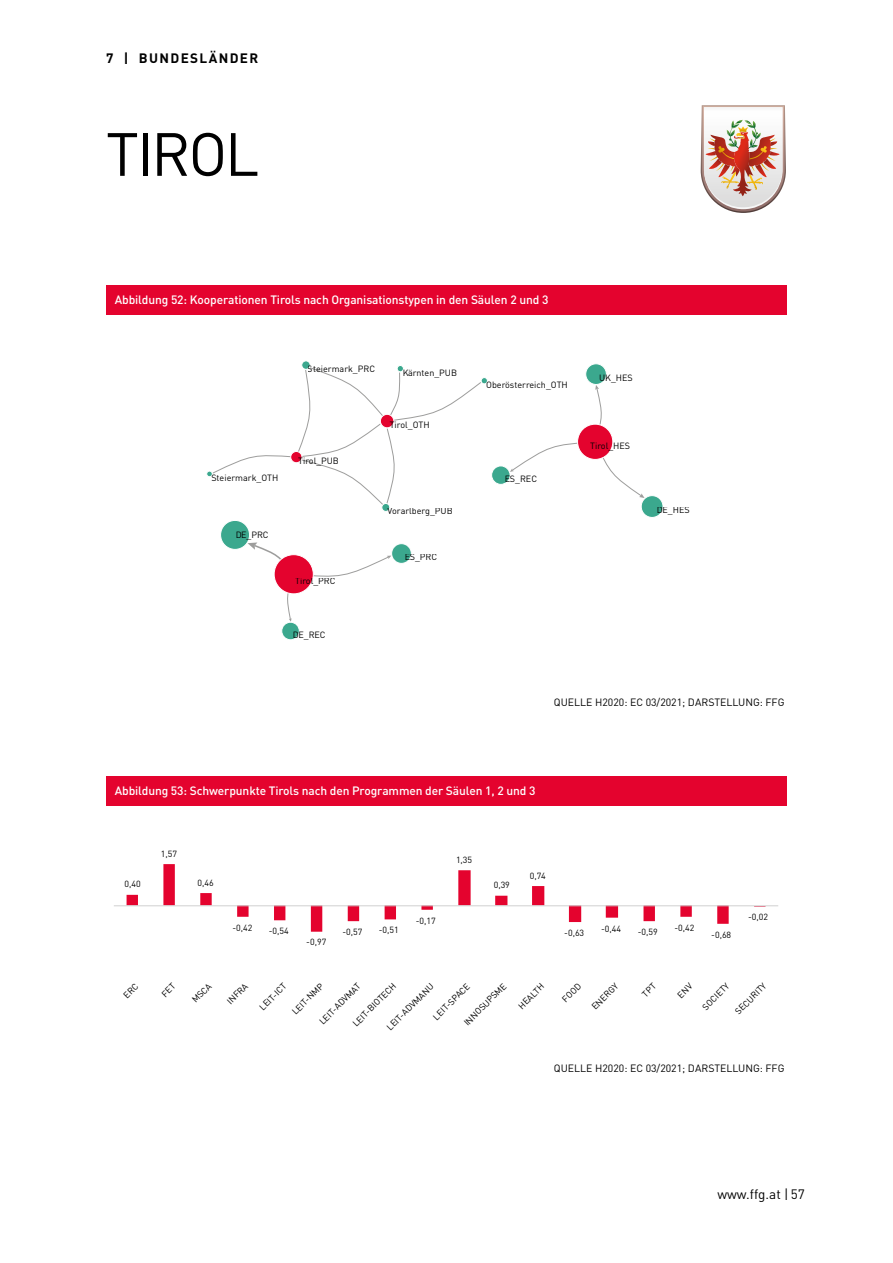
<style>
.page{position:relative;width:893px;height:1263px;background:#fff}
.page>*{position:absolute;margin:0;border:0;box-sizing:border-box;transform-origin:0 0}
.t1{font:60px "FFDIN Pro";letter-spacing:-.04em;color:#000}
.t2{font:700 13.5px "FFDIN Pro";letter-spacing:.1em;color:#000}
.t3{font:13.5px "FFDIN Pro";color:#000}
.Diagrammkopfzeile{font:500 12px "FFDIN Pro";letter-spacing:-.01em;color:#fff}
.Kasten_Quellenangebe{font:10.5px "FFDIN Pro";color:#000}
.t4{font:9px "FFDIN Pro";color:#000}
.t5{font:8.85px "FFDIN Pro";color:#000}
</style>
<div class="page">
<img style="left:701px;top:105px;width:85px;height:108px">
<div style="left:106px;top:285px;width:681px;height:29px;background:#e4032e"></div>
<svg style="left:510px;top:385px;width:135px;height:113px"></svg>
<svg style="left:248px;top:542px;width:143px;height:80px"></svg>
<div style="left:397px;top:365px;width:6px;height:7px;background:#3ba88e;border-radius:50%"></div>
<div style="left:397px;top:365px;width:7px;height:7px;border:1px solid #fff;border-radius:50%"></div>
<svg style="left:207px;top:368px;width:280px;height:137px"></svg>
<div style="left:302px;top:361px;width:8px;height:8px;background:#3ba88e;border-radius:50%"></div>
<div style="left:302px;top:361px;width:8px;height:8px;border:1px solid #fff;border-radius:50%"></div>
<div style="left:578px;top:424px;width:35px;height:35px;background:#e4032e;border-radius:50%"></div>
<div style="left:577px;top:424px;width:36px;height:35px;border:1px solid #fff;border-radius:50%"></div>
<div style="left:380px;top:414px;width:14px;height:14px;background:#e4032e;border-radius:50%"></div>
<div style="left:380px;top:414px;width:14px;height:14px;border:1px solid #fff;border-radius:50%"></div>
<div style="left:274px;top:555px;width:39px;height:39px;background:#e4032e;border-radius:50%"></div>
<div style="left:274px;top:555px;width:39px;height:39px;border:1px solid #fff;border-radius:50%"></div>
<div style="left:291px;top:451px;width:11px;height:12px;background:#e4032e;border-radius:50%"></div>
<div style="left:291px;top:451px;width:11px;height:12px;border:1px solid #fff;border-radius:50%"></div>
<div style="left:382px;top:503px;width:8px;height:8px;background:#3ba88e;border-radius:50%"></div>
<div style="left:382px;top:503px;width:8px;height:8px;border:1px solid #fff;border-radius:50%"></div>
<div style="left:641px;top:496px;width:22px;height:21px;background:#3ba88e;border-radius:50%"></div>
<div style="left:641px;top:495px;width:22px;height:22px;border:1px solid #fff;border-radius:50%"></div>
<div style="left:221px;top:520px;width:29px;height:29px;background:#3ba88e;border-radius:50%"></div>
<div style="left:220px;top:520px;width:30px;height:29px;border:1px solid #fff;border-radius:50%"></div>
<div style="left:282px;top:622px;width:17px;height:18px;background:#3ba88e;border-radius:50%"></div>
<div style="left:282px;top:622px;width:17px;height:18px;border:1px solid #fff;border-radius:50%"></div>
<div style="left:392px;top:544px;width:19px;height:19px;background:#3ba88e;border-radius:50%"></div>
<div style="left:392px;top:544px;width:19px;height:19px;border:1px solid #fff;border-radius:50%"></div>
<div style="left:492px;top:466px;width:18px;height:18px;background:#3ba88e;border-radius:50%"></div>
<div style="left:491px;top:466px;width:19px;height:18px;border:1px solid #fff;border-radius:50%"></div>
<div style="left:586px;top:364px;width:20px;height:20px;background:#3ba88e;border-radius:50%"></div>
<div style="left:586px;top:364px;width:20px;height:21px;border:1px solid #fff;border-radius:50%"></div>
<div style="left:106px;top:776px;width:681px;height:29px;background:#e4032e"></div>
<svg style="left:127px;top:864px;width:638px;height:68px"></svg>
<hr style="left:114px;top:905px;width:664px;height:1px;background:#d0d0d0">
<h2 class="t2" style="left:106px;top:47px;width:153px">7 | BUNDESLÄNDER</h2>
<h1 class="t1" style="left:106px;top:107px;width:155px">TIROL</h1>
<p class="Diagrammkopfzeile" style="left:115px;top:290px;width:435px">Abbildung 52: Kooperationen Tirols nach Organisationstypen in den Säulen 2 und 3</p>
<p class="t4" style="left:211px;top:470px;width:69px">Steiermark_OTH</p>
<p class="t4" style="left:308px;top:362px;width:69px">Steiermark_PRC</p>
<p class="t4" style="left:402px;top:365px;width:56px">Kärnten_PUB</p>
<p class="t4" style="left:298px;top:454px;width:42px">Tirol_PUB</p>
<p class="t4" style="left:390px;top:418px;width:42px">Tirol_OTH</p>
<p class="t4" style="left:486px;top:377px;width:83px">Oberösterreich_OTH</p>
<p class="t4" style="left:504px;top:472px;width:34px">ES_REC</p>
<p class="t4" style="left:599px;top:371px;width:35px">UK_HES</p>
<p class="t4" style="left:590px;top:438px;width:41px">Tirol_HES</p>
<p class="t4" style="left:235px;top:528px;width:35px">DE_PRC</p>
<p class="t4" style="left:295px;top:574px;width:42px">Tirol_PRC</p>
<p class="t4" style="left:292px;top:628px;width:35px">DE_REC</p>
<p class="t4" style="left:388px;top:504px;width:67px">Vorarlberg_PUB</p>
<p class="t4" style="left:656px;top:503px;width:35px">DE_HES</p>
<p class="t4" style="left:404px;top:550px;width:34px">ES_PRC</p>
<p class="Kasten_Quellenangebe" style="left:554px;top:694px;width:232px">QUELLE H2020: EC 03/2021; DARSTELLUNG: FFG</p>
<p class="Diagrammkopfzeile" style="left:115px;top:781px;width:422px">Abbildung 53: Schwerpunkte Tirols nach den Programmen der Säulen 1, 2 und 3</p>
<p class="t5" style="left:124px;top:877px;width:18px">0,40</p>
<p class="t5" style="left:161px;top:847px;width:18px">1,57</p>
<p class="t5" style="left:198px;top:875px;width:18px">0,46</p>
<p class="t5" style="left:232px;top:920px;width:21px">-0,42</p>
<p class="t5" style="left:269px;top:924px;width:21px">-0,54</p>
<p class="t5" style="left:306px;top:935px;width:21px">-0,97</p>
<p class="t5" style="left:342px;top:925px;width:21px">-0,57</p>
<p class="t5" style="left:379px;top:923px;width:21px">-0,51</p>
<p class="t5" style="left:416px;top:913px;width:21px">-0,17</p>
<p class="t5" style="left:456px;top:853px;width:18px">1,35</p>
<p class="t5" style="left:494px;top:878px;width:18px">0,39</p>
<p class="t5" style="left:530px;top:868px;width:18px">0,74</p>
<p class="t5" style="left:564px;top:926px;width:21px">-0,63</p>
<p class="t5" style="left:601px;top:921px;width:21px">-0,44</p>
<p class="t5" style="left:638px;top:925px;width:21px">-0,59</p>
<p class="t5" style="left:674px;top:920px;width:21px">-0,42</p>
<p class="t5" style="left:711px;top:927px;width:21px">-0,68</p>
<p class="t5" style="left:748px;top:910px;width:21px">-0,02</p>
<p class="t5" style="left:383px;top:1024px;width:64px;rotate:-45deg">LEIT-ADVMANU</p>
<p class="t5" style="left:460px;top:1019px;width:57px;rotate:-45deg">INNOSUPSME</p>
<p class="t5" style="left:515px;top:1002px;width:34px;rotate:-45deg">HEALTH</p>
<p class="t5" style="left:559px;top:995px;width:24px;rotate:-45deg">FOOD</p>
<p class="t5" style="left:588px;top:1003px;width:35px;rotate:-45deg">ENERGY</p>
<p class="t5" style="left:699px;top:1003px;width:35px;rotate:-45deg">SOCIETY</p>
<p class="t5" style="left:732px;top:1008px;width:41px;rotate:-45deg">SECURITY</p>
<p class="t5" style="left:189px;top:996px;width:25px;rotate:-45deg">MSCA</p>
<p class="t5" style="left:224px;top:997px;width:27px;rotate:-45deg">INFRA</p>
<p class="t5" style="left:256px;top:1004px;width:35px;rotate:-45deg">LEIT-ICT</p>
<p class="t5" style="left:289px;top:1008px;width:42px;rotate:-45deg">LEIT-NMP</p>
<p class="t5" style="left:316px;top:1018px;width:56px;rotate:-45deg">LEIT-ADVMAT</p>
<p class="t5" style="left:349px;top:1020px;width:59px;rotate:-45deg">LEIT-BIOTECH</p>
<p class="t5" style="left:430px;top:1013px;width:49px;rotate:-45deg">LEIT-SPACE</p>
<p class="Kasten_Quellenangebe" style="left:554px;top:1060px;width:232px">QUELLE H2020: EC 03/2021; DARSTELLUNG: FFG</p>
<h2 class="t3" style="left:717px;top:1183px;width:89px">www.ffg.at | 57</h2>
</div>
